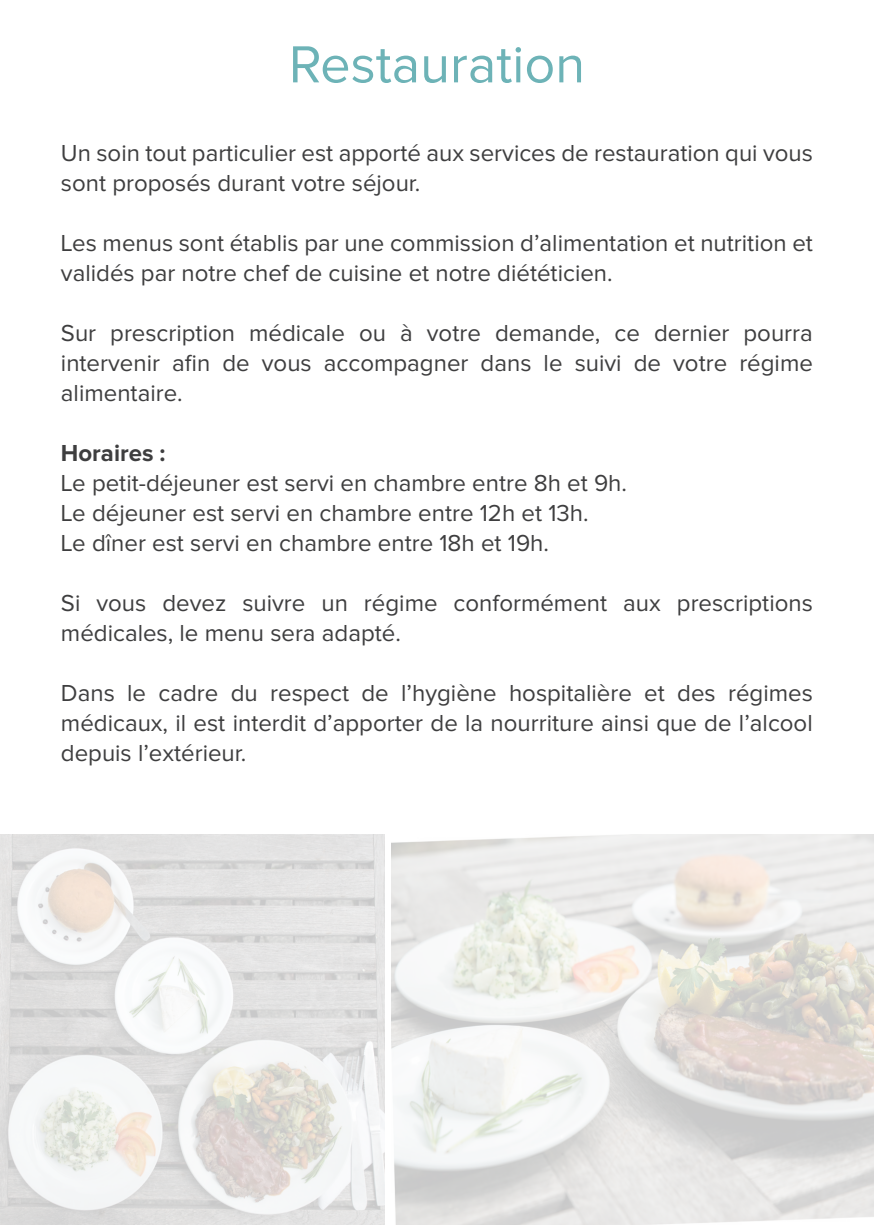
<style>
.page{position:relative;width:874px;height:1225px;background:#fff}
.page>*{position:absolute;margin:0;border:0;box-sizing:border-box;transform-origin:0 0}
.t1{font:54px "Proxima Nova";color:#6db3b7}
.t2{font:24px/30px "Proxima Nova";color:#3e3e3f}
.t3{font:700 24px "Proxima Nova";color:#3e3e3f}
</style>
<div class="page">
<svg style="left:0;top:834px;width:873px;height:391px"></svg>
<h1 class="t1" style="left:289px;top:35px;width:297px">Restauration</h1>
<p class="t2" style="left:61px;top:138px;width:753px">Un soin tout particulier est apporté aux services de restauration qui vous sont proposés durant votre séjour.</p>
<p class="t2" style="left:61px;top:228px;width:753px">Les menus sont établis par une commission d’alimentation et nutrition et validés par notre chef de cuisine et notre diététicien.</p>
<p class="t2" style="left:61px;top:318px;width:753px;text-align:justify">Sur prescription médicale ou à votre demande, ce dernier pourra intervenir afin de vous accompagner dans le suivi de votre régime alimentaire.</p>
<p class="t3" style="left:61px;top:440px;width:106px">Horaires :</p>
<p class="t2" style="left:61px;top:468px;width:567px">Le petit-déjeuner est servi en chambre entre 8h et 9h.<br>Le déjeuner est servi en chambre entre 12h et 13h.<br>Le dîner est servi en chambre entre 18h et 19h.</p>
<p class="t2" style="left:61px;top:588px;width:753px">Si vous devez suivre un régime conformément aux prescriptions médicales, le menu sera adapté.</p>
<p class="t2" style="left:61px;top:678px;width:753px;text-align:justify">Dans le cadre du respect de l’hygiène hospitalière et des régimes médicaux, il est interdit d’apporter de la nourriture ainsi que de l’alcool depuis l’extérieur.</p>
</div>
